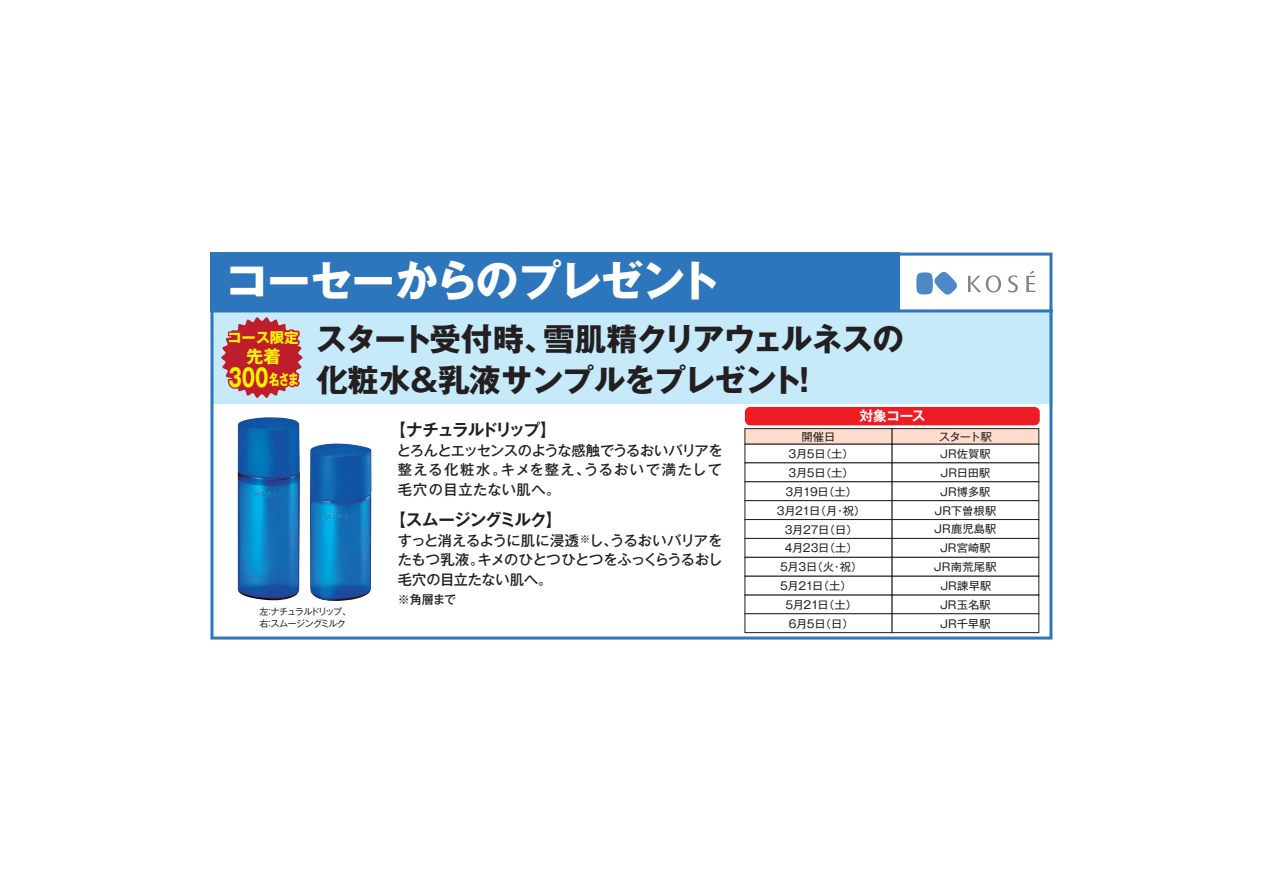
<style>
.page{position:relative;width:1263px;height:893px;background:#fff}
.page>*{position:absolute;margin:0;border:0;box-sizing:border-box;transform-origin:0 0}
.t1{font:700 43.05px "Gothic MB101 Pro";letter-spacing:-.025em;color:#fff}
.t2{font:700 31.5px/40.5px "Gothic MB101 Pro";letter-spacing:-.03em;color:#231f20}
.t3{font:700 24.6px "Gothic MB101 Pro";color:#fff101;scale:.72 1}
.t4{font:700 17.25px "Gothic MB101 Pro";color:#fff101}
.t5{font:700 16.5px "Gothic MB101 Pro De";letter-spacing:-.115em;color:#231f20}
.t6{font:700 16.5px "Gothic MB101 Pro De";letter-spacing:-.05em;color:#231f20}
.t7{font:700 14.4px "Gothic MB101 Pro";letter-spacing:-.02em;color:#fff101}
.t8{font:500 14.25px/19.5px "Gothic MB101 Pro";color:#231f20;text-align:justify}
.t9{font:700 13.65px "Gothic MB101 Pro De";letter-spacing:-.025em;color:#fff}
.t10{font:500 12px "Gothic MB101 Pro";color:#231f20}
.t11{font:10.95px/18.9px "Gothic MB101 Pro";letter-spacing:-.03em;color:#231f20;text-align:center}
.t12{font:10.95px/18.9px "Gothic MB101 Pro";letter-spacing:.02em;color:#231f20;text-align:center}
.t13{font:10.95px/18.9px "Gothic MB101 Pro";letter-spacing:-.01em;color:#231f20;text-align:justify}
.t14{font:9px/12px "Gothic MB101 Pro";letter-spacing:-.1em;color:#231f20}
.s1{font-size:14.7px}
</style>
<div class="page">
<svg style="left:210px;top:253px;width:842px;height:387px"></svg>
<svg style="left:221px;top:307px;width:82px;height:91px;background:#bc5b6c"></svg>
<hr style="left:210px;top:309px;width:843px;height:3px;background:#2e76bc">
<svg style="left:916px;top:272px;width:41px;height:23px"></svg>
<svg style="left:1008px;top:275px;width:10px;height:17px"></svg>
<svg style="left:968px;top:275px;width:33px;height:17px"></svg>
<svg style="left:1026px;top:271px;width:9px;height:21px"></svg>
<img style="left:237px;top:417px;width:63px;height:183px">
<img style="left:310px;top:443px;width:62px;height:158px">
<div style="left:892px;top:444px;width:147px;height:19px;background:#fff;border:1px solid #231f20"></div>
<div style="left:892px;top:463px;width:147px;height:19px;background:#fff;border:1px solid #231f20"></div>
<div style="left:892px;top:482px;width:147px;height:19px;background:#fff"></div>
<div style="left:892px;top:500px;width:147px;height:20px;background:#fff;border:1px solid #231f20"></div>
<div style="left:892px;top:519px;width:147px;height:20px;background:#fff;border:1px solid #231f20"></div>
<div style="left:892px;top:538px;width:147px;height:20px;background:#fff;border:1px solid #231f20"></div>
<div style="left:892px;top:557px;width:147px;height:19px;background:#fff;border:1px solid #231f20"></div>
<div style="left:892px;top:576px;width:147px;height:19px;background:#fff;border:1px solid #231f20"></div>
<div style="left:892px;top:595px;width:147px;height:19px;background:#fff"></div>
<div style="left:745px;top:444px;width:147px;height:19px;background:#fff;border:1px solid #231f20"></div>
<div style="left:745px;top:463px;width:147px;height:19px;background:#fff;border:1px solid #231f20"></div>
<div style="left:745px;top:482px;width:147px;height:19px;background:#fff"></div>
<div style="left:745px;top:500px;width:147px;height:20px;background:#fff;border:1px solid #231f20"></div>
<div style="left:745px;top:519px;width:147px;height:20px;background:#fff;border:1px solid #231f20"></div>
<div style="left:745px;top:538px;width:147px;height:20px;background:#fff;border:1px solid #231f20"></div>
<div style="left:745px;top:557px;width:147px;height:19px;background:#fff;border:1px solid #231f20"></div>
<div style="left:745px;top:576px;width:147px;height:19px;background:#fff;border:1px solid #231f20"></div>
<div style="left:745px;top:595px;width:147px;height:19px;background:#fff"></div>
<div style="left:892px;top:613px;width:147px;height:20px;background:#fff;border:1px solid #231f20"></div>
<div style="left:745px;top:613px;width:147px;height:20px;background:#fff;border:1px solid #231f20"></div>
<div style="left:745px;top:407px;width:295px;height:18px;background:#ee1d23;border-radius:5px"></div>
<div style="left:892px;top:428px;width:147px;height:16px;background:#fddcce;border:1px solid #231f20"></div>
<div style="left:745px;top:428px;width:147px;height:16px;background:#fddcce;border:1px solid #231f20"></div>
<h1 class="t1" style="left:226px;top:245px;width:497px">コーセーからのプレゼント</h1>
<p class="t7" style="left:228px;top:326px;width:73px">コース限定</p>
<p class="t4" style="left:246px;top:342px;width:36px">先着</p>
<h3 class="t3" style="left:228px;top:357px;width:99px">300<span class="s1">名さま</span></h3>
<h2 class="t2" style="left:316px;top:315px;width:590px">スタート受付時、雪肌精クリアウェルネスの化粧水＆乳液サンプルをプレゼント！</h2>
<p class="t14" style="left:259px;top:605px;width:93px">左：ナチュラルドリップ、右：スムージングミルク</p>
<p class="t5" style="left:390px;top:416px;width:168px">【ナチュラルドリップ】</p>
<p class="t8" style="left:397px;top:439px;width:327px">とろんとエッセンスのような感触でうるおいバリアを整える化粧水。キメを整え、うるおいで満たして毛穴の目立たない肌へ。</p>
<p class="t6" style="left:390px;top:506px;width:174px">【スムージングミルク】</p>
<p class="t8" style="left:398px;top:529px;width:326px">すっと消えるように肌に浸透<sup>※</sup>し、うるおいバリアをたもつ乳液。キメのひとつひとつをふっくらうるおし毛穴の目立たない肌へ。</p>
<p class="t10" style="left:398px;top:590px;width:60px">※角層まで</p>
<p class="t9" style="left:859px;top:405px;width:67px">対象コース</p>
<p class="t13" style="left:801px;top:426px;width:35px">開催日</p>
<p class="t13" style="left:939px;top:426px;width:55px">スタート駅</p>
<p class="t11" style="left:777px;top:443px;width:90px">3月5日（土）<br>3月5日（土）<br>3月19日（土）<br>3月21日（月・祝）<br>3月27日（日）<br>4月23日（土）<br>5月3日（火・祝）</p>
<p class="t11" style="left:785px;top:594px;width:73px;text-align:left">5月21日（土）<br>6月5日（日）</p>
<p class="t12" style="left:934px;top:443px;width:64px">JR佐賀駅<br>JR日田駅<br>JR博多駅<br>JR下曽根駅<br>JR鹿児島駅<br>JR宮崎駅<br>JR南荒尾駅</p>
<p class="t13" style="left:780px;top:575px;width:73px">5月21日（土）</p>
<p class="t13" style="left:940px;top:575px;width:53px">JR諫早駅JR玉名駅JR千早駅</p>
</div>
